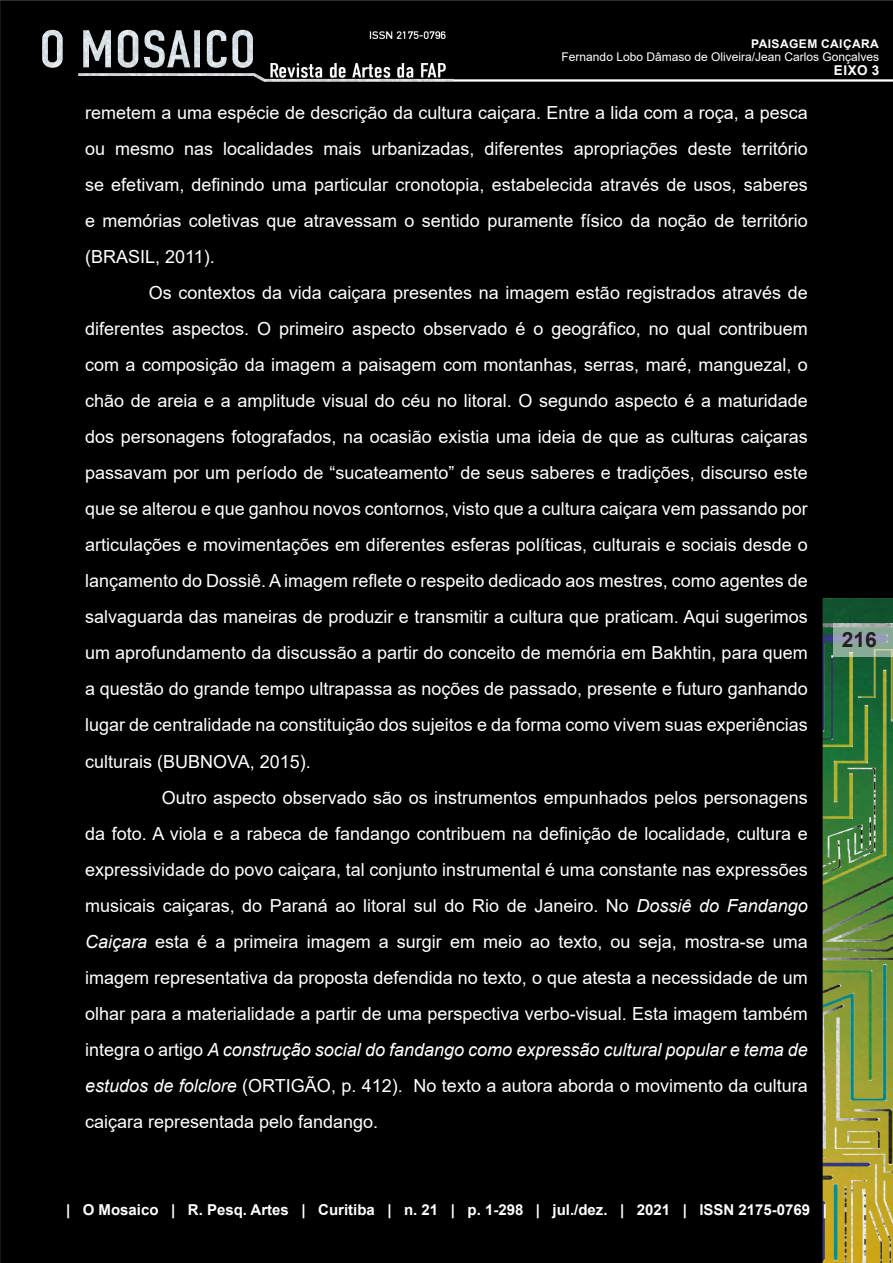
<style>
.page{position:relative;width:893px;height:1263px;background:#000}
.page>*{position:absolute;margin:0;border:0;box-sizing:border-box;transform-origin:0 0}
.t1{font:700 21px "Arial";color:#231f20}
.Corpo{font:18px/36px "Arial";color:#fff;text-align:justify}
.t2{font:700 15px "Arial";color:#fff}
.t3{font:700 13.5px "Arial";color:#fff}
.t4{font:12px "Arial";color:#fff}
.t5{font:700 12px "Arial";letter-spacing:.035em;color:#fff}
.s1{font-style:italic}
</style>
<div class="page">
<svg style="left:833px;top:623px;width:60px;height:34px;background:#93aaa2"></svg>
<p class="t5" style="left:751px;top:35px;width:129px">PAISAGEM CAIÇARA</p>
<p class="t4" style="left:562px;top:49px;width:319px">Fernando Lobo Dâmaso de Oliveira/Jean Carlos Gonçalves</p>
<p class="t3" style="left:834px;top:60px;width:47px">Eixo 3</p>
<p class="Corpo" style="left:85px;top:95px;width:724px">remetem a uma espécie de descrição da cultura caiçara. Entre a lida com a roça, a pesca ou mesmo nas localidades mais urbanizadas, diferentes apropriações deste território se efetivam, definindo uma particular cronotopia, estabelecida através de usos, saberes e memórias coletivas que atravessam o sentido puramente físico da noção de território (BRASIL, 2011).</p>
<p class="Corpo" style="left:85px;top:275px;width:724px;text-indent:64px">Os contextos da vida caiçara presentes na imagem estão registrados através de diferentes aspectos. O primeiro aspecto observado é o geográfico, no qual contribuem com a composição da imagem a paisagem com montanhas, serras, maré, manguezal, o chão de areia e a amplitude visual do céu no litoral. O segundo aspecto é a maturidade dos personagens fotografados, na ocasião existia uma ideia de que as culturas caiçaras passavam por um período de “sucateamento” de seus saberes e tradições, discurso este que se alterou e que ganhou novos contornos, visto que a cultura caiçara vem passando por articulações e movimentações em diferentes esferas políticas, culturais e sociais desde o lançamento do Dossiê. A imagem reflete o respeito dedicado aos mestres, como agentes de salvaguarda das maneiras de produzir e transmitir a cultura que praticam. Aqui sugerimos um aprofundamento da discussão a partir do conceito de memória em Bakhtin, para quem a questão do grande tempo ultrapassa as noções de passado, presente e futuro ganhando lugar de centralidade na constituição dos sujeitos e da forma como vivem suas experiências culturais (BUBNOVA, 2015).</p>
<p class="Corpo" style="left:85px;top:779px;width:724px;text-indent:77px">Outro aspecto observado são os instrumentos empunhados pelos personagens da foto. A viola e a rabeca de fandango contribuem na definição de localidade, cultura e expressividade do povo caiçara, tal conjunto instrumental é uma constante nas expressões musicais caiçaras, do Paraná ao litoral sul do Rio de Janeiro. No <span class="s1">Dossiê do Fandango Caiçara</span> esta é a primeira imagem a surgir em meio ao texto, ou seja, mostra-se uma imagem representativa da proposta defendida no texto, o que atesta a necessidade de um olhar para a materialidade a partir de uma perspectiva verbo-visual. Esta imagem também integra o artigo <span class="s1">A construção social do fandango como expressão cultural popular e tema de estudos de folclore</span> (ORTIGÃO, p. 412). No texto a autora aborda o movimento da cultura caiçara representada pelo fandango.</p>
<p class="t1" style="left:842px;top:625px;width:37px">216</p>
<p class="t2" style="left:66px;top:1199px;width:762px">| O Mosaico | R. Pesq. Artes | Curitiba | n. 21 | p. 1-298 | jul./dez. | 2021 | ISSN 2175-0769 |</p>
</div>
